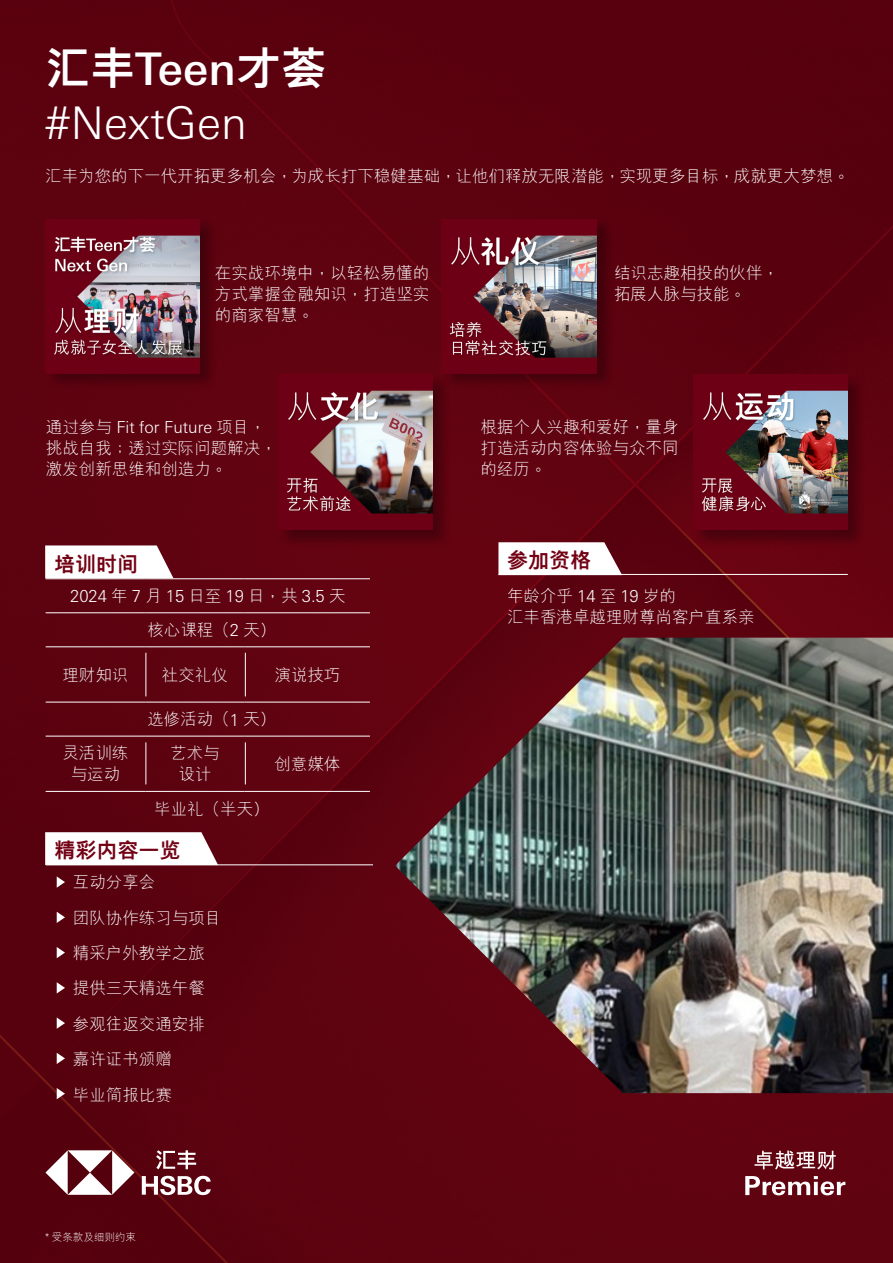
<style>
.page{position:relative;width:893px;height:1263px;background:#5c020f}
.page>*{position:absolute;margin:0;border:0;box-sizing:border-box;transform-origin:0 0}
.t1{font:800 45px "M Hei PR Cfor HSBC";color:#fff}
.t2{font:300 45px "Univers Nextfor HSBC";color:#fff}
.t3{font:800 21px "M Hei PR Cfor HSBC";color:#730014}
.t4{font:300 16.5px/21px "M Hei PR Cfor HSBC";color:#fff}
.t5{font:300 16.5px "Univers Nextfor HSBC";color:#fff}
.t6{font:300 10.5px "M Hei PR Cfor HSBC";color:#fff}
.s1{font-family:"Univers Nextfor HSBC";font-weight:500}
.s2{font-family:"M Hei H Kfor HSBC"}
.s3{font-family:"M Hei PR Cfor HSBC"}
.s4{font-family:"Univers Nextfor HSBC"}
</style>
<div class="page">
<svg style="left:45px;top:832px;width:173px;height:33px;background:#f5f0f1"></svg>
<hr style="left:46px;top:864px;width:327px;height:1px;background:#fff">
<img style="left:395px;top:638px;width:498px;height:455px">
<svg style="left:498px;top:542px;width:124px;height:32px;background:#f0e9ea"></svg>
<hr style="left:498px;top:574px;width:350px;height:1px;background:#fff">
<svg style="left:57px;top:876px;width:8px;height:12px"></svg>
<svg style="left:57px;top:912px;width:8px;height:11px"></svg>
<svg style="left:57px;top:947px;width:8px;height:11px"></svg>
<svg style="left:57px;top:982px;width:8px;height:11px"></svg>
<svg style="left:57px;top:1017px;width:8px;height:12px"></svg>
<svg style="left:57px;top:1053px;width:8px;height:11px"></svg>
<svg style="left:57px;top:1088px;width:8px;height:11px"></svg>
<div style="left:442px;top:217px;width:173px;height:172px;background:#000;opacity:.3"></div>
<img style="left:442px;top:219px;width:154px;height:155px">
<div style="left:693px;top:375px;width:173px;height:173px;background:#000;opacity:.3"></div>
<img style="left:693px;top:375px;width:155px;height:154px">
<div style="left:45px;top:217px;width:173px;height:172px;background:#000;opacity:.3"></div>
<img style="left:45px;top:219px;width:155px;height:155px">
<div style="left:278px;top:375px;width:173px;height:173px;background:#000;opacity:.3"></div>
<img style="left:278px;top:375px;width:155px;height:154px">
<svg style="left:45px;top:545px;width:128px;height:33px;background:#f2ebec"></svg>
<hr style="left:46px;top:578px;width:99px;height:1px;background:#fff">
<hr style="left:145px;top:578px;width:100px;height:1px;background:#fff">
<hr style="left:245px;top:578px;width:125px;height:1px;background:#fff">
<hr style="left:46px;top:646px;width:99px;height:1px;background:#fff">
<hr style="left:145px;top:646px;width:100px;height:1px;background:#fff">
<hr style="left:245px;top:646px;width:125px;height:1px;background:#fff">
<hr style="left:46px;top:736px;width:99px;height:1px;background:#fff">
<hr style="left:145px;top:736px;width:100px;height:1px;background:#fff">
<hr style="left:245px;top:736px;width:125px;height:1px;background:#fff">
<hr style="left:46px;top:612px;width:99px;height:1px;background:#fff">
<hr style="left:145px;top:612px;width:100px;height:1px;background:#fff">
<hr style="left:245px;top:612px;width:125px;height:1px;background:#fff">
<hr style="left:46px;top:702px;width:99px;height:1px;background:#fff">
<hr style="left:145px;top:702px;width:100px;height:1px;background:#fff">
<hr style="left:245px;top:702px;width:125px;height:1px;background:#fff">
<hr style="left:46px;top:791px;width:99px;height:1px;background:#fff">
<hr style="left:145px;top:791px;width:100px;height:1px;background:#fff">
<hr style="left:245px;top:791px;width:125px;height:1px;background:#fff">
<hr style="left:146px;top:653px;width:1px;height:43px;background:#fff">
<hr style="left:245px;top:653px;width:1px;height:43px;background:#fff">
<hr style="left:146px;top:742px;width:1px;height:42px;background:#fff">
<hr style="left:245px;top:742px;width:1px;height:42px;background:#fff">
<svg style="left:45px;top:1150px;width:89px;height:45px"></svg>
<svg style="left:142px;top:1176px;width:69px;height:19px"></svg>
<svg style="left:156px;top:1150px;width:40px;height:19px"></svg>
<svg style="left:745px;top:1176px;width:100px;height:19px"></svg>
<svg style="left:754px;top:1150px;width:82px;height:19px"></svg>
<h1 class="t1" style="left:45px;top:43px;width:282px">汇丰<span class="s1">Teen</span>才荟</h1>
<h1 class="t2" style="left:45px;top:91px;width:203px">#NextGen</h1>
<p class="t4" style="left:45px;top:166px;width:806px">汇丰为您的下一代开拓更多机会<span class="s2">，</span>为成长打下稳健基础<span class="s2">，</span>让他们释放无限潜能<span class="s2">，</span>实现更多目标<span class="s2">，</span>成就更大梦想<span class="s2">。</span></p>
<p class="t4" style="left:215px;top:263px;width:216px;text-align:justify">在实战环境中<span class="s2">，</span>以轻松易懂的方式掌握金融知识<span class="s2">，</span>打造坚实的商家智慧<span class="s2">。</span></p>
<p class="t4" style="left:614px;top:263px;width:166px">结识志趣相投的伙伴<span class="s2">，</span>拓展人脉与技能<span class="s2">。</span></p>
<p class="t5" style="left:46px;top:416px;width:221px"><span class="s3">通过参与</span> Fit for Future <span class="s3">项目</span><span class="s2">，</span></p>
<p class="t4" style="left:46px;top:438px;width:232px">挑战自我<span class="s2">；</span>透过实际问题解决<span class="s2">，</span>激发创新思维和创造力<span class="s2">。</span></p>
<p class="t3" style="left:54px;top:552px;width:85px">培训时间</p>
<p class="t5" style="left:70px;top:585px;width:277px">2024 <span class="s3">年</span> 7 <span class="s3">月</span> 15 <span class="s3">日至</span> 19 <span class="s3">日</span><span class="s2">，</span><span class="s3">共</span> 3.5 <span class="s3">天</span></p>
<p class="t4" style="left:147px;top:620px;width:122px">核心课程（<span class="s4">2</span> 天）</p>
<p class="t4" style="left:62px;top:664px;width:68px">理财知识</p>
<p class="t4" style="left:162px;top:664px;width:68px">社交礼仪</p>
<p class="t4" style="left:274px;top:664px;width:67px">演说技巧</p>
<p class="t4" style="left:147px;top:709px;width:122px">选修活动（<span class="s4">1</span> 天）</p>
<p class="t4" style="left:62px;top:743px;width:67px;text-align:center">灵活训练与运动</p>
<p class="t4" style="left:170px;top:743px;width:51px;text-align:center">艺术与设计</p>
<p class="t4" style="left:274px;top:754px;width:67px">创意媒体</p>
<p class="t4" style="left:154px;top:798px;width:109px">毕业礼（半天）</p>
<p class="t3" style="left:54px;top:838px;width:127px">精彩内容一览</p>
<p class="t4" style="left:73px;top:865px;width:150px;line-height:35.4px">互动分享会<br>团队协作练习与项目精采户外教学之旅提供三天精选午餐参观往返交通安排嘉许证书颁赠<br>毕业简报比赛</p>
<p class="t6" style="left:45px;top:1231px;width:92px">* 受条款及细则约束</p>
<p class="t4" style="left:480px;top:417px;width:199px;text-align:justify">根据个人兴趣和爱好<span class="s2">，</span>量身打造活动内容体验与众不同的经历<span class="s2">。</span></p>
<p class="t3" style="left:507px;top:548px;width:85px">参加资格</p>
<p class="t4" style="left:507px;top:586px;width:265px">年龄介乎 <span class="s4">14</span> 至 <span class="s4">19</span> 岁的<br>汇丰香港卓越理财尊尚客户直系亲親</p>
</div>
